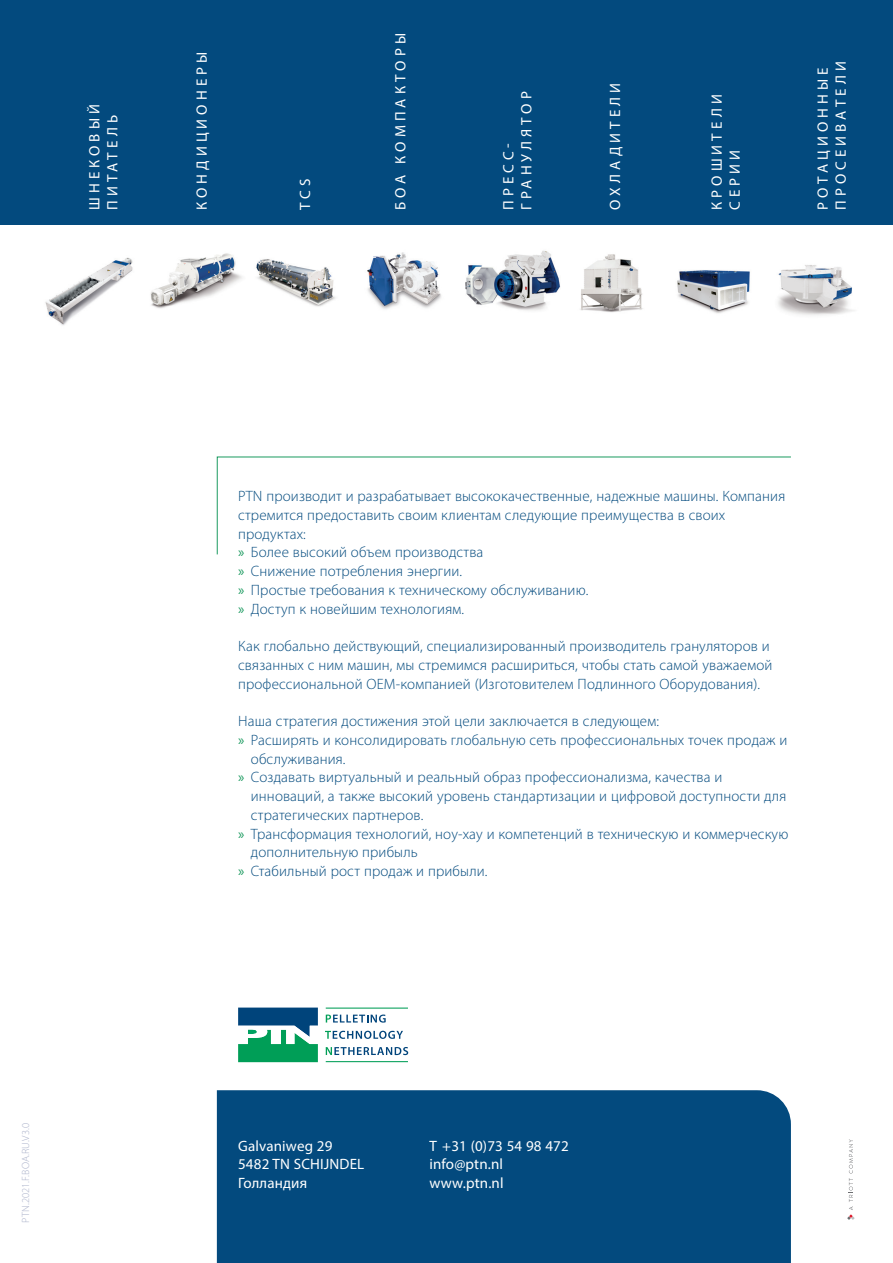
<style>
.page{position:relative;width:893px;height:1263px;background:#fff}
.page>*{position:absolute;margin:0;border:0;box-sizing:border-box;transform-origin:0 0}
.t1{font:300 15px/18.8px "Myriad Pro";letter-spacing:.01em;color:#034a7e}
.t2{font:15px/18px "Myriad Pro";letter-spacing:.265em;color:#fff}
.t3{font:15px/18.8px "Myriad Pro";letter-spacing:.01em;color:#fff}
.t4{font:300 10.5px "Myriad Pro";letter-spacing:.01em;color:#abb2ca}
.s1{font-weight:400;color:#1a9a5f}
</style>
<div class="page">
<div style="left:217px;top:1090px;width:574px;height:173px;background:#034a7e"></div>
<svg style="left:216px;top:456px;width:575px;height:99px"></svg>
<div style="left:0;top:0;width:893px;height:224px;background:#034a7e"></div>
<svg style="left:326px;top:1014px;width:60px;height:8px"></svg>
<svg style="left:325px;top:1031px;width:78px;height:8px"></svg>
<svg style="left:326px;top:1047px;width:82px;height:8px"></svg>
<hr style="left:326px;top:1061px;width:82px;height:1px;background:#009e57">
<hr style="left:326px;top:1007px;width:82px;height:2px;background:#009e57">
<svg style="left:238px;top:1007px;width:80px;height:55px"></svg>
<svg style="left:847px;top:1139px;width:8px;height:81px"></svg>
<img style="left:45px;top:257px;width:88px;height:68px">
<img style="left:150px;top:253px;width:92px;height:56px">
<img style="left:367px;top:252px;width:74px;height:57px">
<img style="left:677px;top:270px;width:73px;height:43px">
<img style="left:256px;top:259px;width:80px;height:48px">
<img style="left:465px;top:250px;width:96px;height:61px">
<img style="left:778px;top:265px;width:76px;height:50px">
<img style="left:580px;top:254px;width:63px;height:58px">
<p class="t2" style="left:85px;top:210px;width:107px;rotate:-90deg">ШНЕКОВЫЙ<br>ПИТАТЕЛЬ</p>
<p class="t2" style="left:193px;top:210px;width:160px;rotate:-90deg">КОНДИЦИОНЕРЫ</p>
<p class="t2" style="left:296px;top:210px;width:33px;rotate:-90deg">TCS</p>
<p class="t2" style="left:391px;top:210px;width:178px;rotate:-90deg">БОА КОМПАКТОРЫ</p>
<p class="t2" style="left:499px;top:210px;width:120px;rotate:-90deg">ПРЕСС-<br>ГРАНУЛЯТОР</p>
<p class="t2" style="left:606px;top:210px;width:129px;rotate:-90deg">ОХЛАДИТЕЛИ</p>
<p class="t2" style="left:708px;top:210px;width:117px;rotate:-90deg">КРОШИТЕЛИ<br>СЕРИИ</p>
<p class="t2" style="left:813px;top:210px;width:150px;rotate:-90deg">РОТАЦИОННЫЕ<br>ПРОСЕИВАТЕЛИ</p>
<p class="t4" style="left:19px;top:1222px;width:101px;rotate:-90deg">PTN.2021.F.BOA.RU.V3.0</p>
<p class="t1" style="left:238px;top:487px;width:549px">PTN производит и разрабатывает высококачественные, надежные машины. Компания стремится предоставить своим клиентам следующие преимущества в своих продуктах:<br><span class="s1">»</span> Более высокий объем производства<br><span class="s1">»</span> Снижение потребления энергии.<br><span class="s1">»</span> Простые требования к техническому обслуживанию.<br><span class="s1">»</span> Доступ к новейшим технологиям.</p>
<p class="t1" style="left:238px;top:637px;width:536px">Как глобально действующий, специализированный производитель грануляторов и связанных с ним машин, мы стремимся расшириться, чтобы стать самой уважаемой профессиональной OEM-компанией (Изготовителем Подлинного Оборудования).</p>
<p class="t1" style="left:238px;top:712px;width:422px">Наша стратегия достижения этой цели заключается в следующем:</p>
<p class="t1" style="left:238px;top:730px;width:551px"><span class="s1">»</span> Расширять и консолидировать глобальную сеть профессиональных точек продаж и</p>
<p class="t1" style="left:251px;top:749px;width:96px">обслуживания.</p>
<p class="t1" style="left:238px;top:768px;width:486px"><span class="s1">»</span> Создавать виртуальный и реальный образ профессионализма, качества и</p>
<p class="t1" style="left:251px;top:787px;width:537px">инноваций, а также высокий уровень стандартизации и цифровой доступности для</p>
<p class="t1" style="left:251px;top:805px;width:174px">стратегических партнеров.</p>
<p class="t1" style="left:238px;top:824px;width:552px"><span class="s1">»</span> Трансформация технологий, ноу-хау и компетенций в техническую и коммерческую</p>
<p class="t1" style="left:251px;top:843px;width:168px">дополнительную прибыль</p>
<p class="t1" style="left:238px;top:862px;width:251px"><span class="s1">»</span> Стабильный рост продаж и прибыли.</p>
<p class="t3" style="left:238px;top:1136px;width:128px">Galvaniweg 29<br>5482 TN SCHIJNDEL<br>Голландия</p>
<p class="t3" style="left:429px;top:1136px;width:141px">T +31 (0)73 54 98 472 info@ptn.nl www.ptn.nl</p>
</div>
